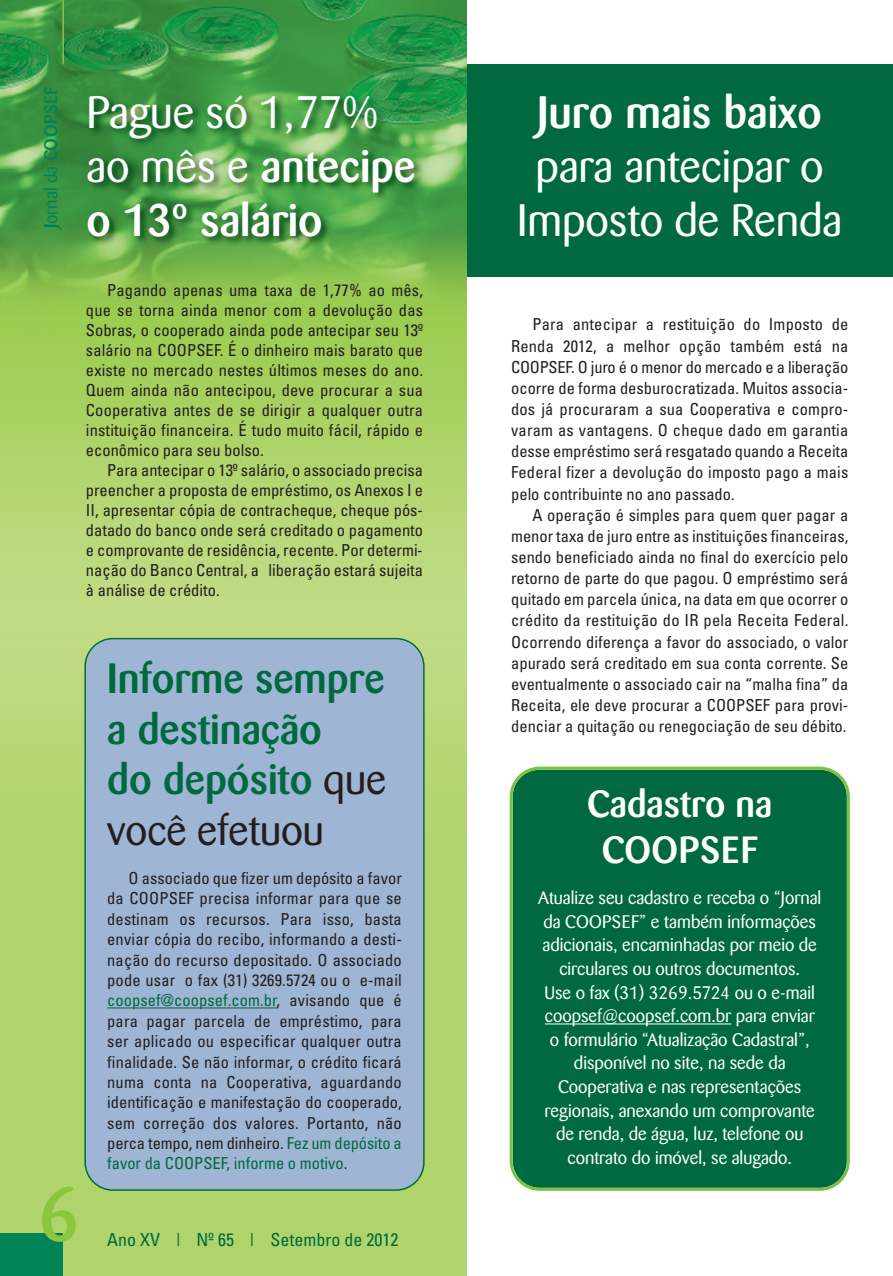
<style>
.page{position:relative;width:893px;height:1276px;background:#fff}
.page>*{position:absolute;margin:0;border:0;box-sizing:border-box;transform-origin:0 0}
.t1{font:500 75px "Barmeno";color:#8bc63e}
.t2{font:500 45px/54px "Barmeno";color:#fff}
.t3{font:45px/54px "Barmeno";color:#fff;text-align:center}
.t4{font:500 42px/50.4px "Barmeno";color:#00693f}
.t5{font:500 37.5px/45px "Barmeno";color:#fff;text-align:center}
.t6{font:18px/23.5px "Barmeno";color:#fff;text-align:center}
.t7{font:condensed 18px "Univers";color:#00693f}
.t8{font:500 18px "Barmeno";letter-spacing:.02em;color:#008457}
.t9{font:condensed 16.5px/21.1px "Univers";color:#231f20;text-align:justify}
.s1{font-weight:400}
.s2{font-weight:400;color:#231f20}
.s3{color:#00693f}
</style>
<div class="page">
<img style="left:0;top:0;width:467px;height:1275px">
<div style="left:0;top:1233px;width:63px;height:42px;background:#008457"></div>
<hr style="left:62px;top:0;width:2px;height:64px;background:#8bc63e">
<div style="left:467px;top:64px;width:426px;height:212px;background:#00693f"></div>
<div style="left:510px;top:766px;width:340px;height:424px;background:#00693f"></div>
<hr style="left:545px;top:1023px;width:186px;height:1px;background:#fff">
<img style="left:57px;top:83px;width:405px;height:189px">
<svg style="left:57px;top:225px;width:4px;height:5px"></svg>
<img style="left:57px;top:167px;width:1px;height:56px">
<img style="left:57px;top:89px;width:1px;height:72px">
<div style="left:84px;top:638px;width:341px;height:552px;background:#9fb5d4"></div>
<hr style="left:107px;top:1007px;width:171px;height:1px;background:#00693f">
<p class="t8" style="left:43px;top:228px;width:143px;rotate:-90deg">J<span class="s1">ornal da</span> COOPSEF</p>
<h2 class="t2" style="left:87px;top:89px;width:330px"><span class="s1">Pague só 1,77% ao mês e</span> antecipe o 13º salário</h2>
<p class="t9" style="left:86px;top:281px;width:339px;line-height:20px;text-indent:21px">Pagando apenas uma taxa de 1,77% ao mês, que se torna ainda menor com a devolução das Sobras, o cooperado ainda pode antecipar seu 13º salário na COOPSEF. É o dinheiro mais barato que existe no mercado nestes últimos meses do ano.<br>Quem ainda não antecipou, deve procurar a sua Cooperativa antes de se dirigir a qualquer outra instituição financeira. É tudo muito fácil, rápido e econômico para seu bolso.</p>
<p class="t9" style="left:86px;top:461px;width:339px;line-height:20px;text-indent:21px">Para antecipar o 13º salário, o associado precisa preencher a proposta de empréstimo, os Anexos I e II, apresentar cópia de contracheque, cheque pós&shy;datado do banco onde será creditado o pagamento e comprovante de residência, recente. Por determi&shy;nação do Banco Central, a liberação estará sujeita à análise de crédito.</p>
<h1 class="t1" style="left:39px;top:1183px;width:42px">6</h1>
<h3 class="t4" style="left:107px;top:657px;width:280px">Informe sempre a destinação<br>do depósito <span class="s2">que você efetuou</span></h3>
<p class="t9" style="left:107px;top:869px;width:296px;line-height:20.4px;text-indent:21px">O associado que fizer um depósito a favor da COOPSEF precisa informar para que se destinam os recursos. Para isso, basta enviar cópia do recibo, informando a desti&shy;nação do recurso depositado. O associado pode usar o fax (31) 3269.5724 ou o e-mail <span class="s3">coopsef@coopsef.com.br</span>, avisando que é para pagar parcela de empréstimo, para ser aplicado ou especificar qualquer outra finalidade. Se não informar, o crédito ficará numa conta na Cooperativa, aguardando identificação e manifestação do cooperado, sem correção dos valores. Portanto, não perca tempo, nem dinheiro. <span class="s3">Fez um depósito a favor da COOPSEF, informe o motivo</span>.</p>
<p class="t7" style="left:107px;top:1233px;width:293px">Ano XV | Nº 65 | Setembro de 2012</p>
<h2 class="t2" style="left:537px;top:89px;width:286px">Juro mais baixo</h2>
<h2 class="t3" style="left:517px;top:143px;width:327px">para antecipar o<br>Imposto de Renda</h2>
<p class="t9" style="left:511px;top:315px;width:339px;text-indent:21px">Para antecipar a restituição do Imposto de Renda 2012, a melhor opção também está na COOPSEF. O juro é o menor do mercado e a liberação ocorre de forma desburocratizada. Muitos associa&shy;dos já procuraram a sua Cooperativa e compro&shy;varam as vantagens. O cheque dado em garantia desse empréstimo será resgatado quando a Receita Federal fizer a devolução do imposto pago a mais pelo contribuinte no ano passado.</p>
<p class="t9" style="left:511px;top:505px;width:339px;text-indent:21px">A operação é simples para quem quer pagar a menor taxa de juro entre as instituições financeiras, sendo beneficiado ainda no final do exercício pelo retorno de parte do que pagou. O empréstimo será quitado em parcela única, na data em que ocorrer o crédito da restituição do IR pela Receita Federal.<br>Ocorrendo diferença a favor do associado, o valor apurado será creditado em sua conta corrente. Se eventualmente o associado cair na “malha fina” da Receita, ele deve procurar a COOPSEF para provi&shy;denciar a quitação ou renegociação de seu débito.</p>
<h3 class="t5" style="left:587px;top:785px;width:186px">Cadastro na<br>COOPSEF</h3>
<p class="t6" style="left:538px;top:887px;width:285px">Atualize seu cadastro e receba o “Jornal da COOPSEF” e também informações adicionais, encaminhadas por meio de circulares ou outros documentos.<br>Use o fax (31) 3269.5724 ou o e-mail coopsef@coopsef.com.br para enviar o formulário “Atualização Cadastral”, disponível no site, na sede da Cooperativa e nas representações regionais, anexando um comprovante de renda, de água, luz, telefone ou contrato do imóvel, se alugado.</p>
</div>
